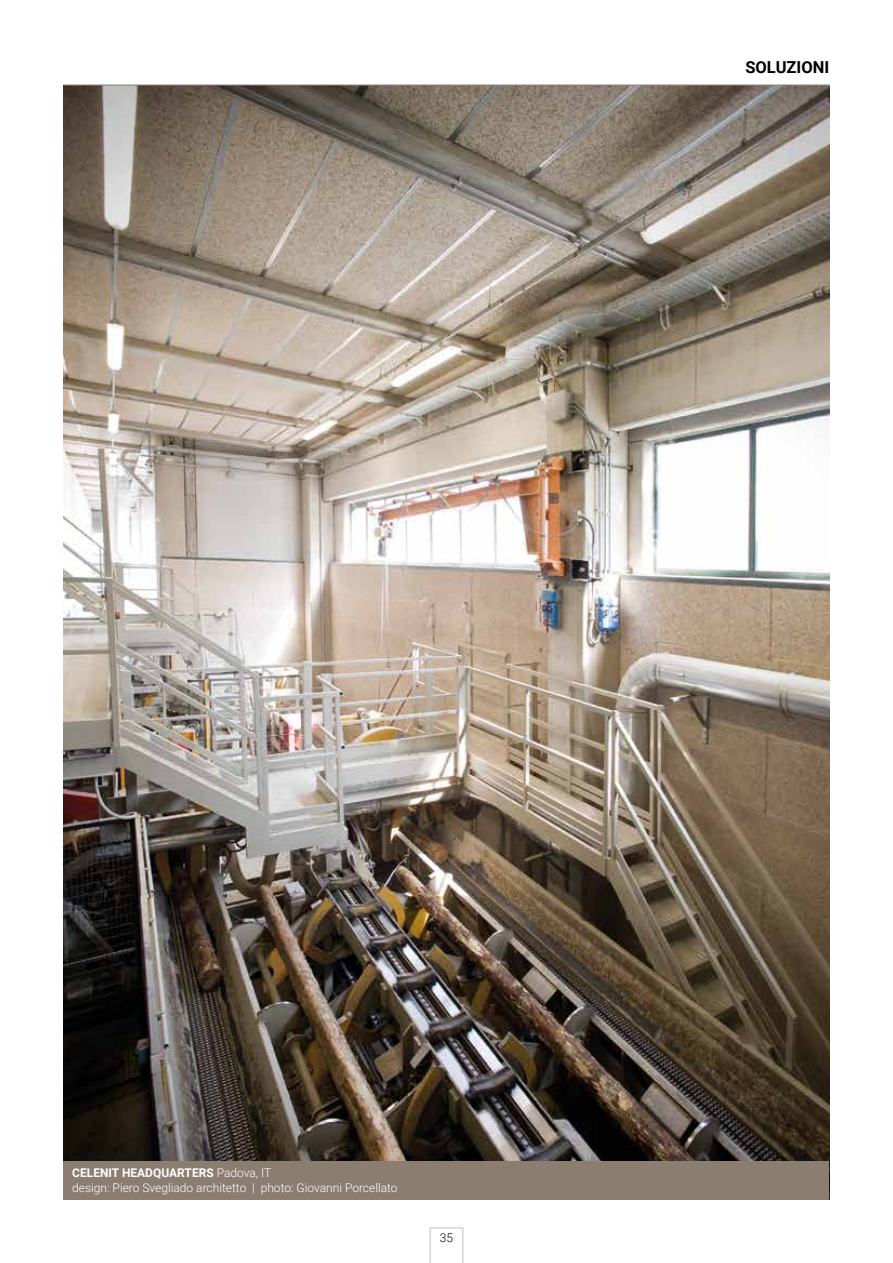
<style>
.page{position:relative;width:893px;height:1263px;background:#fff}
.page>*{position:absolute;margin:0;border:0;box-sizing:border-box;transform-origin:0 0}
.t1{font:700 16.5px "Roboto";color:#000}
.t2{font:300 12px/15.8px "Roboto";color:#fff}
.t3{font:300 12px "Roboto";color:#000}
.s1{font-weight:700}
</style>
<div class="page">
<img style="left:64px;top:86px;width:765px;height:1075px">
<div style="left:64px;top:1161px;width:765px;height:38px;background:#8c7d71"></div>
<svg style="left:429px;top:1227px;width:34px;height:36px"></svg>
<hr style="left:64px;top:85px;width:765px;height:1px;background:#8c7d71">
<h1 class="t1" style="left:745px;top:55px;width:85px">SOLUZIONI</h1>
<p class="t2" style="left:72px;top:1164px;width:327px"><span class="s1">CELENIT HEADQUARTERS</span> Padova, IT<br>design: Piero Svegliado architetto | photo: Giovanni Porcellato</p>
<p class="t3" style="left:440px;top:1229px;width:15px">35</p>
</div>
